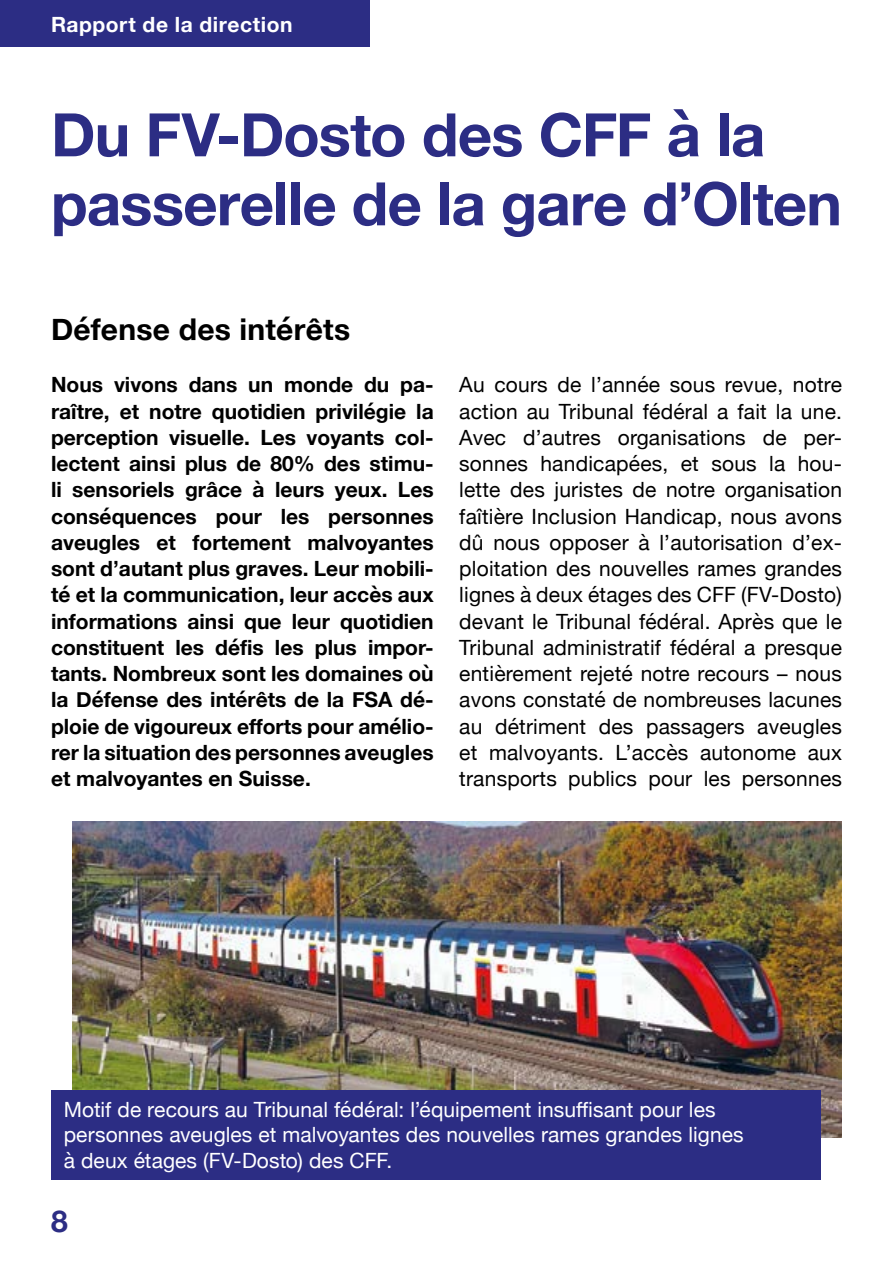
<style>
.page{position:relative;width:893px;height:1263px;background:#fff}
.page>*{position:absolute;margin:0;border:0;box-sizing:border-box;transform-origin:0 0}
.t1{font:700 60px/69px "Helvetica Neue";letter-spacing:-.015em;color:#2c2d84}
.t2{font:700 30px "Helvetica Neue";letter-spacing:.01em;color:#000}
.t3{font:700 30px "Helvetica Neue";color:#2c2d84}
.t4{font:21px/26.2px "Helvetica Neue";letter-spacing:.01em;color:#000;text-align:justify}
.t5{font:700 21px/26.2px "Helvetica Neue";color:#000;text-align:justify}
.t6{font:21px/25.5px "Helvetica Neue";letter-spacing:.005em;color:#fff}
.t7{font:700 21px "Helvetica Neue";letter-spacing:.025em;color:#fff}
</style>
<div class="page">
<div style="left:0;top:0;width:370px;height:47px;background:#2c2d84"></div>
<img style="left:72px;top:821px;width:770px;height:316px">
<div style="left:51px;top:1091px;width:770px;height:89px;background:#2c2d84"></div>
<p class="t7" style="left:51px;top:8px;width:243px">Rapport de la direction</p>
<h1 class="t1" style="left:51px;top:102px;width:792px">Du FV-Dosto des CFF à la passerelle de la gare d’Olten</h1>
<h2 class="t2" style="left:51px;top:306px;width:301px">Défense des intérêts</h2>
<p class="t5" style="left:51px;top:372px;width:384px">Nous vivons dans un monde du pa&shy;raître, et notre quotidien privilégie la perception visuelle. Les voyants col&shy;lectent ainsi plus de 80% des stimu&shy;li sensoriels grâce à leurs yeux. Les conséquences pour les personnes aveugles et fortement malvoyantes sont d’autant plus graves. Leur mobili&shy;té et la communication, leur accès aux informations ainsi que leur quotidien constituent les défis les plus impor&shy;tants. Nombreux sont les domaines où la Défense des intérêts de la FSA dé&shy;ploie de vigoureux efforts pour amélio&shy;rer la situation des personnes aveugles et malvoyantes en Suisse.</p>
<p class="t4" style="left:459px;top:373px;width:384px">Au cours de l’année sous revue, notre action au Tribunal fédéral a fait la une.<br>Avec d’autres organisations de per&shy;sonnes handicapées, et sous la hou&shy;lette des juristes de notre organisation faîtière Inclusion Handicap, nous avons dû nous opposer à l’autorisation d’ex&shy;ploitation des nouvelles rames grandes lignes à deux étages des CFF (FV-Dosto) devant le Tribunal fédéral. Après que le Tribunal administratif fédéral a presque entièrement rejeté notre recours – nous avons constaté de nombreuses lacunes au détriment des passagers aveugles et malvoyants. L’accès autonome aux transports publics pour les personnes</p>
<p class="t6" style="left:64px;top:1098px;width:681px">Motif de recours au Tribunal fédéral: l’équipement insuffisant pour les personnes aveugles et malvoyantes des nouvelles rames grandes lignes à deux étages (FV-Dosto) des CFF.</p>
<h2 class="t3" style="left:51px;top:1198px;width:18px">8</h2>
</div>
